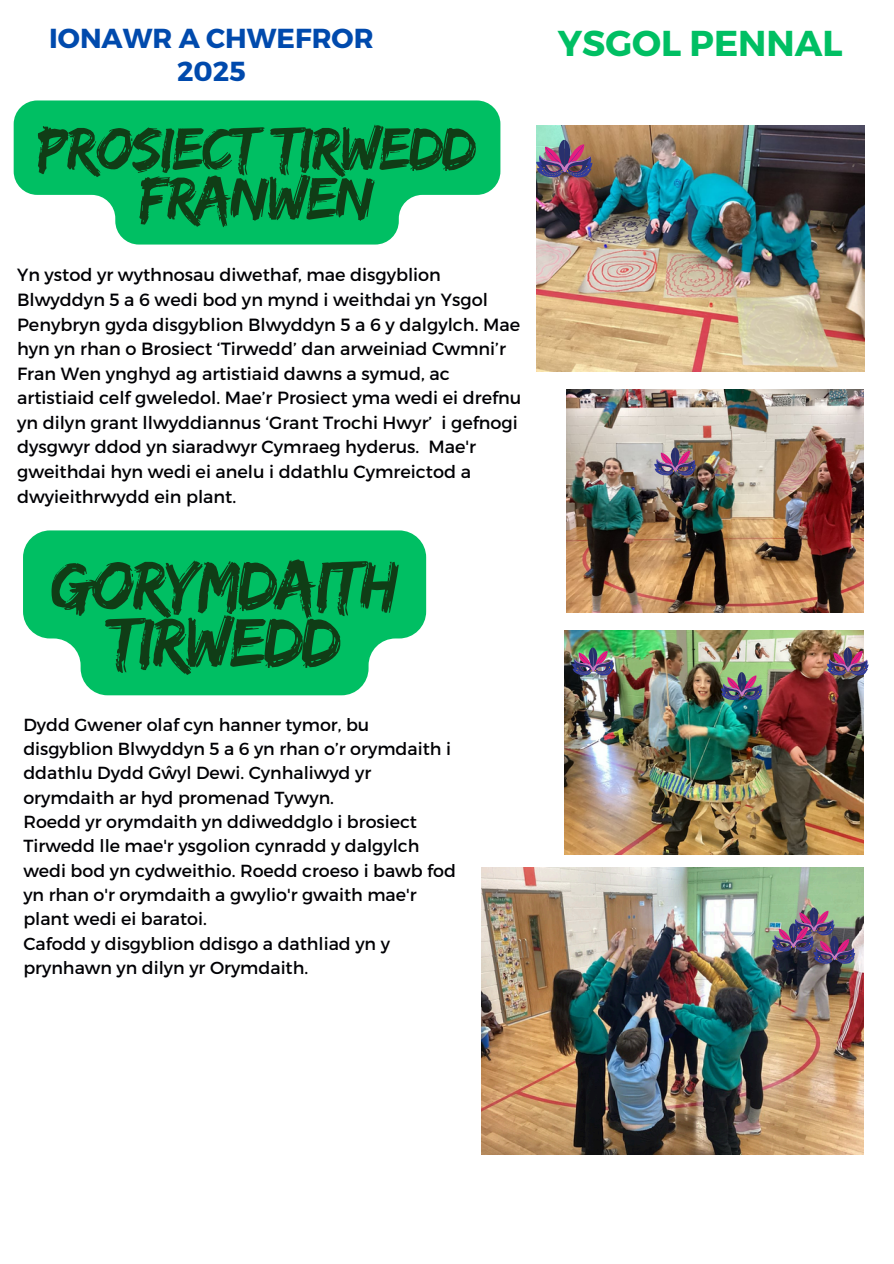
<style>
.page{position:relative;width:894px;height:1264px;background:#fff}
.page>*{position:absolute;margin:0;border:0;box-sizing:border-box;transform-origin:0 0}
.t1{font:71.25px/56.8px "Edo";letter-spacing:-.03em;color:#103d16;text-align:center}
.t2{font:62.25px/49.7px "Edo";letter-spacing:-.03em;color:#103d16;text-align:center}
.t3{font:700 36px "Montserrat";color:#00bf63}
.t4{font:700 27.45px "Montserrat";color:#004aad}
.t5{font:17.7px/24.6px "Montserrat";color:#010004}
.t6{font:17.4px/24.3px "Montserrat";color:#010004}
</style>
<div class="page">
<img style="left:536px;top:126px;width:328px;height:245px">
<img style="left:564px;top:631px;width:299px;height:223px">
<img style="left:566px;top:389px;width:297px;height:223px">
<svg style="left:720px;top:667px;width:42px;height:33px"></svg>
<svg style="left:23px;top:530px;width:403px;height:165px;background:#1cc674"></svg>
<svg style="left:14px;top:100px;width:486px;height:144px;background:#26c87a"></svg>
<svg style="left:826px;top:643px;width:42px;height:32px"></svg>
<svg style="left:654px;top:443px;width:41px;height:32px"></svg>
<img style="left:536px;top:134px;width:56px;height:43px">
<svg style="left:572px;top:643px;width:41px;height:32px"></svg>
<img style="left:481px;top:867px;width:382px;height:287px">
<img style="left:772px;top:902px;width:82px;height:61px">
<p class="t4" style="left:49px;top:20px;width:326px">IONAWR A CHWEFROR</p>
<p class="t3" style="left:557px;top:19px;width:286px">YSGOL PENNAL</p>
<p class="t4" style="left:177px;top:53px;width:70px">2025</p>
<p class="t2" style="left:38px;top:122px;width:440px">PROSIECT TIRWEDD<br>FRANWEN</p>
<p class="t5" style="left:17px;top:262px;width:505px">Yn ystod yr wythnosau diwethaf, mae disgyblion Blwyddyn 5 a 6 wedi bod yn mynd i weithdai yn Ysgol Penybryn gyda disgyblion Blwyddyn 5 a 6 y dalgylch. Mae hyn yn rhan o Brosiect ‘Tirwedd’ dan arweiniad Cwmni’r Fran Wen ynghyd ag artistiaid dawns a symud, ac artistiaid celf gweledol. Mae’r Prosiect yma wedi ei drefnu yn dilyn grant llwyddiannus ‘Grant Trochi Hwyr’ i gefnogi dysgwyr ddod yn siaradwyr Cymraeg hyderus. Mae'r gweithdai hyn wedi ei anelu i ddathlu Cymreictod a dwyieithrwydd ein plant.</p>
<h4 class="t1" style="left:50px;top:555px;width:349px">GORYMDAITH<br>TIRWEDD</h4>
<h3 class="t6" style="left:23px;top:711px;width:429px">Dydd Gwener olaf cyn hanner tymor, bu disgyblion Blwyddyn 5 a 6 yn rhan o’r orymdaith i ddathlu Dydd Gŵyl Dewi. Cynhaliwyd yr orymdaith ar hyd promenad Tywyn.</h3>
<h2 class="t6" style="left:23px;top:808px;width:434px">Roedd yr orymdaith yn ddiweddglo i brosiect Tirwedd lle mae'r ysgolion cynradd y dalgylch wedi bod yn cydweithio. Roedd croeso i bawb fod yn rhan o'r orymdaith a gwylio'r gwaith mae'r plant wedi ei baratoi.</h2>
<p class="t6" style="left:23px;top:930px;width:368px">Cafodd y disgyblion ddisgo a dathliad yn y prynhawn yn dilyn yr Orymdaith.</p>
</div>
